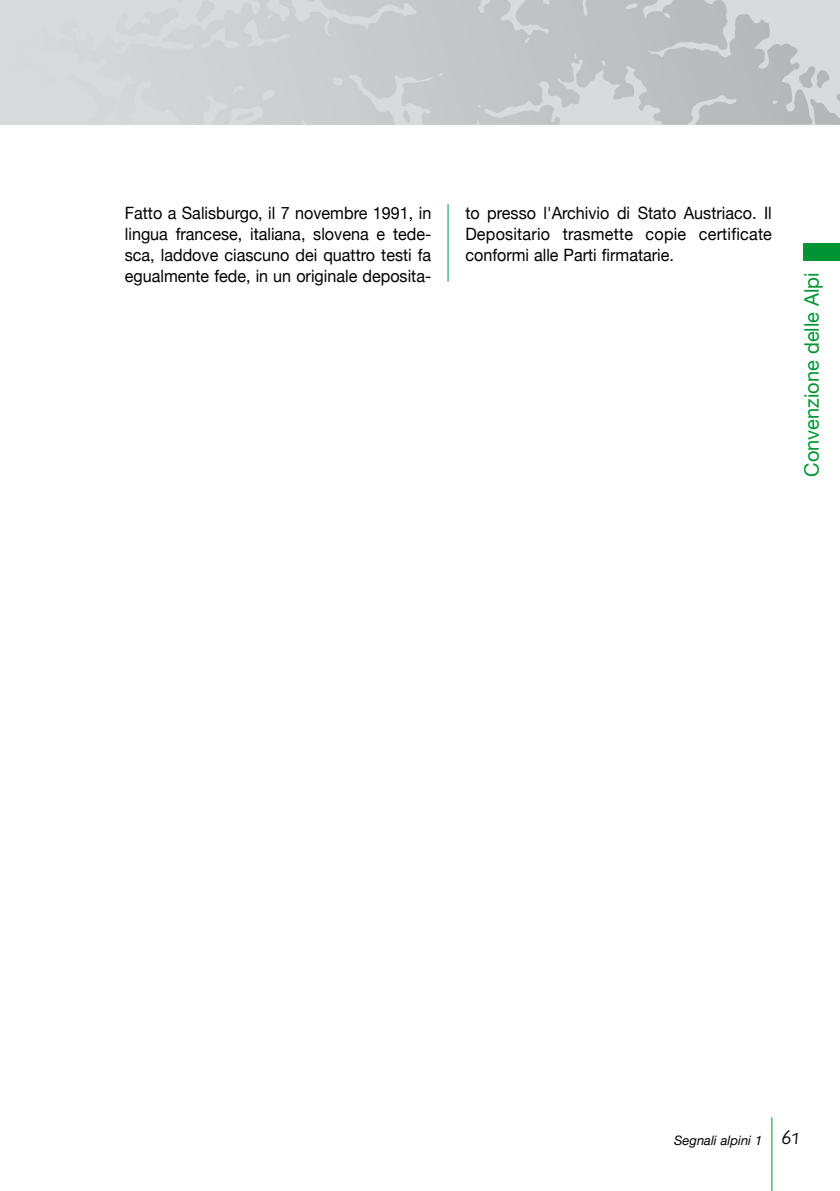
<style>
.page{position:relative;width:840px;height:1191px;background:#fff}
.page>*{position:absolute;margin:0;border:0;box-sizing:border-box;transform-origin:0 0}
.t1{font:20px "Helvetica Neue";color:#009534}
.t2{font:17px/20.8px "Helvetica Neue";color:#000;text-align:justify;scale:.95 1}
.t3{font:italic 13px "Helvetica Neue";color:#000}
.s1{font-family:"Friday";font-style:normal;font-size:22px}
</style>
<div class="page">
<svg style="left:0;top:0;width:839px;height:125px;background:#cccdcf"></svg>
<svg style="left:320px;top:0;width:396px;height:36px;background:#c4c5c6"></svg>
<hr style="left:771px;top:1117px;width:1px;height:74px;background:#009534">
<hr style="left:447px;top:204px;width:1px;height:78px;background:#009534">
<div style="left:802px;top:244px;width:37px;height:17px;background:#009534"></div>
<p class="t2" style="left:125px;top:203px;width:324px">Fatto a Salisburgo, il 7 novembre 1991, in lingua francese, italiana, slovena e tede&shy;sca, laddove ciascuno dei quattro testi fa egualmente fede, in un originale deposita-</p>
<p class="t2" style="left:465px;top:203px;width:324px">to presso l'Archivio di Stato Austriaco. Il Depositario trasmette copie certificate conformi alle Parti firmatarie.</p>
<p class="t1" style="left:799px;top:477px;width:206px;rotate:-90deg">Convenzione delle Alpi</p>
<p class="t3" style="left:673px;top:1132px;width:126px">Segnali alpini 1 <span class="s1">61</span></p>
</div>
